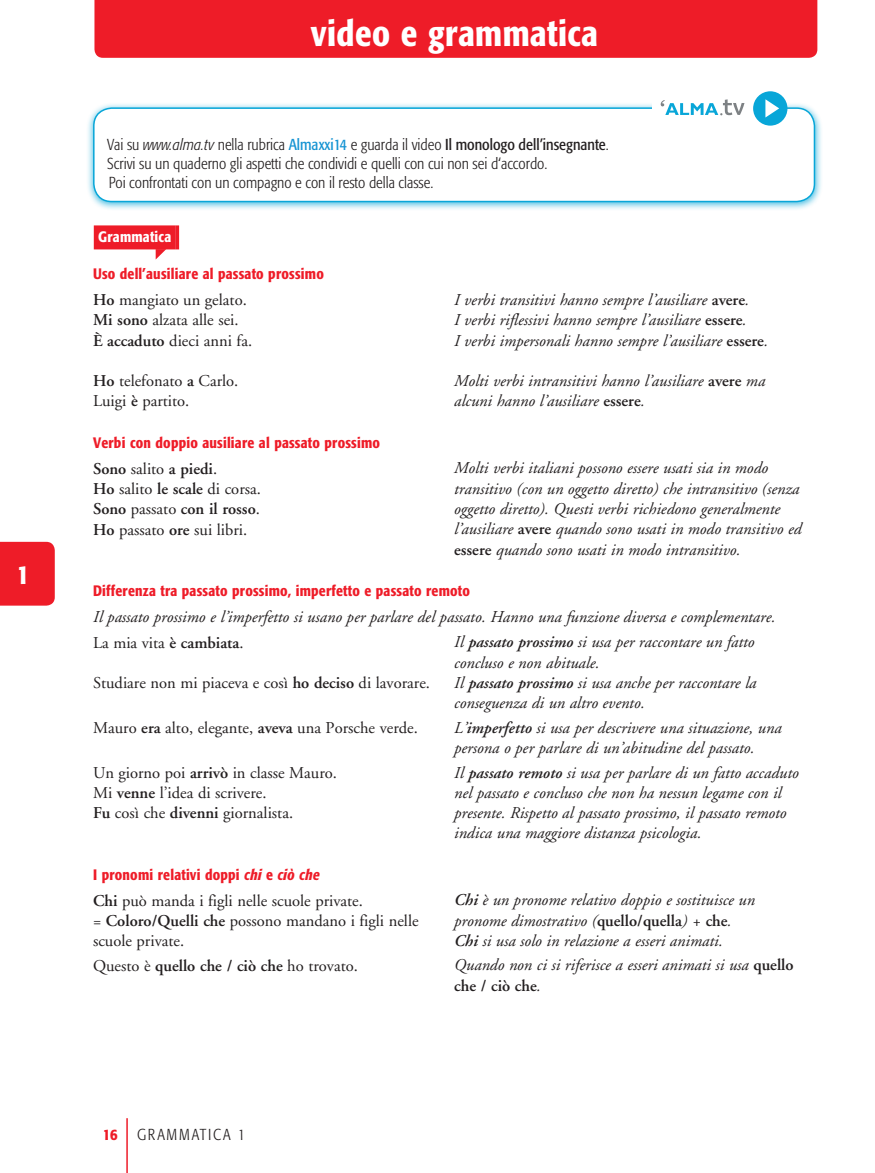
<style>
.page{position:relative;width:875px;height:1173px;background:#fff}
.page>*{position:absolute;margin:0;border:0;box-sizing:border-box;transform-origin:0 0}
.t1{font:500 condensed 36px "Formata";letter-spacing:.015em;color:#fff}
.t2{font:500 condensed 27px "Formata";color:#fff}
.t3{font:italic 16.5px/20.2px "Adobe Garamond";color:#231f20}
.t4{font:16.5px/20.2px "Adobe Garamond";color:#231f20}
.t5{font:300 condensed 15.75px/18.9px "Formata";color:#231f20}
.t6{font:300 condensed 15.75px "Formata";letter-spacing:.11em;color:#231f20}
.t7{font:500 condensed 15px "Formata";letter-spacing:.015em;color:#ee1c28}
.t8{font:500 condensed 15px "Formata";letter-spacing:.015em;color:#fff}
.s1{font-style:italic}
.s2{font-weight:400;color:#1694d3}
.s3{font-weight:400}
.s4{font-weight:600}
.s5{font-weight:600;font-style:normal}
.s6{font-style:normal}
.s7{font-weight:500;color:#ee1c28}
</style>
<div class="page">
<div style="left:0;top:542px;width:55px;height:63px;background:#ee1c28"></div>
<hr style="left:126px;top:1118px;width:2px;height:55px;background:#ee1c28">
<div style="left:94px;top:0;width:723px;height:58px;background:#ee1c28"></div>
<div style="left:94px;top:225px;width:82px;height:24px;background:#ee1c28"></div>
<hr style="left:176px;top:225px;width:3px;height:24px;background:#ee1c28">
<svg style="left:156px;top:249px;width:10px;height:10px"></svg>
<div style="left:86px;top:102px;width:737px;height:110px;background:#08a6d8;opacity:.75"></div>
<div style="left:94px;top:108px;width:720px;height:93px;background:#fff;border-radius:18px"></div>
<div style="left:93px;top:107px;width:722px;height:95px;border:2px solid #08a6d8;border-radius:18px"></div>
<div style="left:652px;top:96px;width:106px;height:25px;background:#fff"></div>
<div style="left:753px;top:91px;width:34px;height:35px;background:#08a6d8;border-radius:50%"></div>
<svg style="left:765px;top:99px;width:14px;height:18px"></svg>
<svg style="left:660px;top:99px;width:84px;height:16px"></svg>
<h2 class="t2" style="left:16px;top:558px;width:14px">1</h2>
<h1 class="t1" style="left:311px;top:11px;width:289px">video e grammatica</h1>
<p class="t5" style="left:107px;top:135px;width:503px">Vai su <span class="s1">www.alma.tv</span> nella rubrica <span class="s2">Almaxxi14</span> e guarda il video <span class="s3">Il monologo dell’insegnante</span>.<br>Scrivi su un quaderno gli aspetti che condividi e quelli con cui non sei d‘accordo.<br>Poi confrontati con un compagno e con il resto della classe.</p>
<p class="t8" style="left:98px;top:227px;width:75px">Grammatica</p>
<p class="t7" style="left:93px;top:265px;width:232px">Uso dell’ausiliare al passato prossimo</p>
<p class="t4" style="left:93px;top:290px;width:161px"><span class="s4">Ho</span> mangiato un gelato.<br><span class="s4">Mi sono</span> alzata alle sei.<br><span class="s4">È accaduto</span> dieci anni fa.</p>
<p class="t4" style="left:93px;top:371px;width:147px"><span class="s4">Ho</span> telefonato <span class="s4">a</span> Carlo.<br>Luigi <span class="s4">è</span> partito.</p>
<p class="t3" style="left:454px;top:290px;width:316px">I verbi transitivi hanno sempre l’ausiliare <span class="s5">avere</span>.<br>I verbi riflessivi hanno sempre l’ausiliare <span class="s5">essere</span>.<br>I verbi impersonali hanno sempre l’ausiliare <span class="s5">essere</span>.</p>
<p class="t3" style="left:454px;top:371px;width:313px">Molti verbi intransitivi hanno l’ausiliare <span class="s5">avere</span> ma alcuni hanno l’ausiliare <span class="s5">essere</span>.</p>
<p class="t7" style="left:93px;top:434px;width:288px">Verbi con doppio ausiliare al passato prossimo</p>
<p class="t4" style="left:93px;top:459px;width:169px"><span class="s4">Sono</span> salito <span class="s4">a piedi</span>.<br><span class="s4">Ho</span> salito <span class="s4">le scale</span> di corsa.<br><span class="s4">Sono</span> passato <span class="s4">con il rosso</span>.<br><span class="s4">Ho</span> passato <span class="s4">ore</span> sui libri.</p>
<p class="t3" style="left:454px;top:459px;width:349px">Molti verbi italiani possono essere usati sia in modo transitivo (con un oggetto diretto) che intransitivo (senza oggetto diretto). Questi verbi richiedono generalmente l’ausiliare <span class="s5">avere</span> quando sono usati in modo transitivo ed <span class="s5">essere</span> quando sono usati in modo intransitivo.</p>
<p class="t7" style="left:93px;top:582px;width:378px">Differenza tra passato prossimo, imperfetto e passato remoto</p>
<p class="t3" style="left:93px;top:604px;width:684px;line-height:25.8px">Il passato prossimo e l’imperfetto si usano per parlare del passato. Hanno una funzione diversa e complementare.<br><span class="s6">La mia vita</span> <span class="s5">è cambiata</span><span class="s6">.</span></p>
<p class="t4" style="left:93px;top:673px;width:338px">Studiare non mi piaceva e così <span class="s4">ho deciso</span> di lavorare.</p>
<p class="t3" style="left:454px;top:632px;width:304px">Il <span class="s4">passato prossimo</span> si usa per raccontare un fatto concluso e non abituale.<br>Il <span class="s4">passato prossimo</span> si usa anche per raccontare la conseguenza di un altro evento.</p>
<p class="t4" style="left:93px;top:718px;width:326px">Mauro <span class="s4">era</span> alto, elegante, <span class="s4">aveva</span> una Porsche verde.</p>
<p class="t3" style="left:454px;top:718px;width:329px">L’<span class="s4">imperfetto</span> si usa per descrivere una situazione, una persona o per parlare di un’abitudine del passato.</p>
<p class="t4" style="left:93px;top:763px;width:245px">Un giorno poi <span class="s4">arrivò</span> in classe Mauro.<br>Mi <span class="s4">venne</span> l’idea di scrivere.<br><span class="s4">Fu</span> così che <span class="s4">divenni</span> giornalista.</p>
<p class="t3" style="left:454px;top:762px;width:346px">Il <span class="s4">passato remoto</span> si usa per parlare di un fatto accaduto nel passato e concluso che non ha nessun legame con il presente. Rispetto al passato prossimo, il passato remoto indica una maggiore distanza psicologia.</p>
<p class="t7" style="left:93px;top:865px;width:228px">I pronomi relativi doppi <span class="s1">chi</span> e <span class="s1">ciò che</span></p>
<p class="t4" style="left:93px;top:890px;width:327px"><span class="s4">Chi</span> può manda i figli nelle scuole private.<br>= <span class="s4">Coloro/Quelli che</span> possono mandano i figli nelle scuole private.</p>
<p class="t4" style="left:93px;top:955px;width:266px">Questo è <span class="s4">quello che / ciò che</span> ho trovato.</p>
<p class="t3" style="left:454px;top:890px;width:302px"><span class="s4">Chi</span> è un pronome relativo doppio e sostituisce un pronome dimostrativo (<span class="s5">quello/quella</span>) + <span class="s5">che</span>.<br><span class="s4">Chi</span> si usa solo in relazione a esseri animati.</p>
<p class="t3" style="left:454px;top:955px;width:341px">Quando non ci si riferisce a esseri animati si usa <span class="s5">quello che / ciò che</span>.</p>
<p class="t6" style="left:103px;top:1125px;width:144px"><span class="s7">16</span> GRAMMATICA 1</p>
</div>
